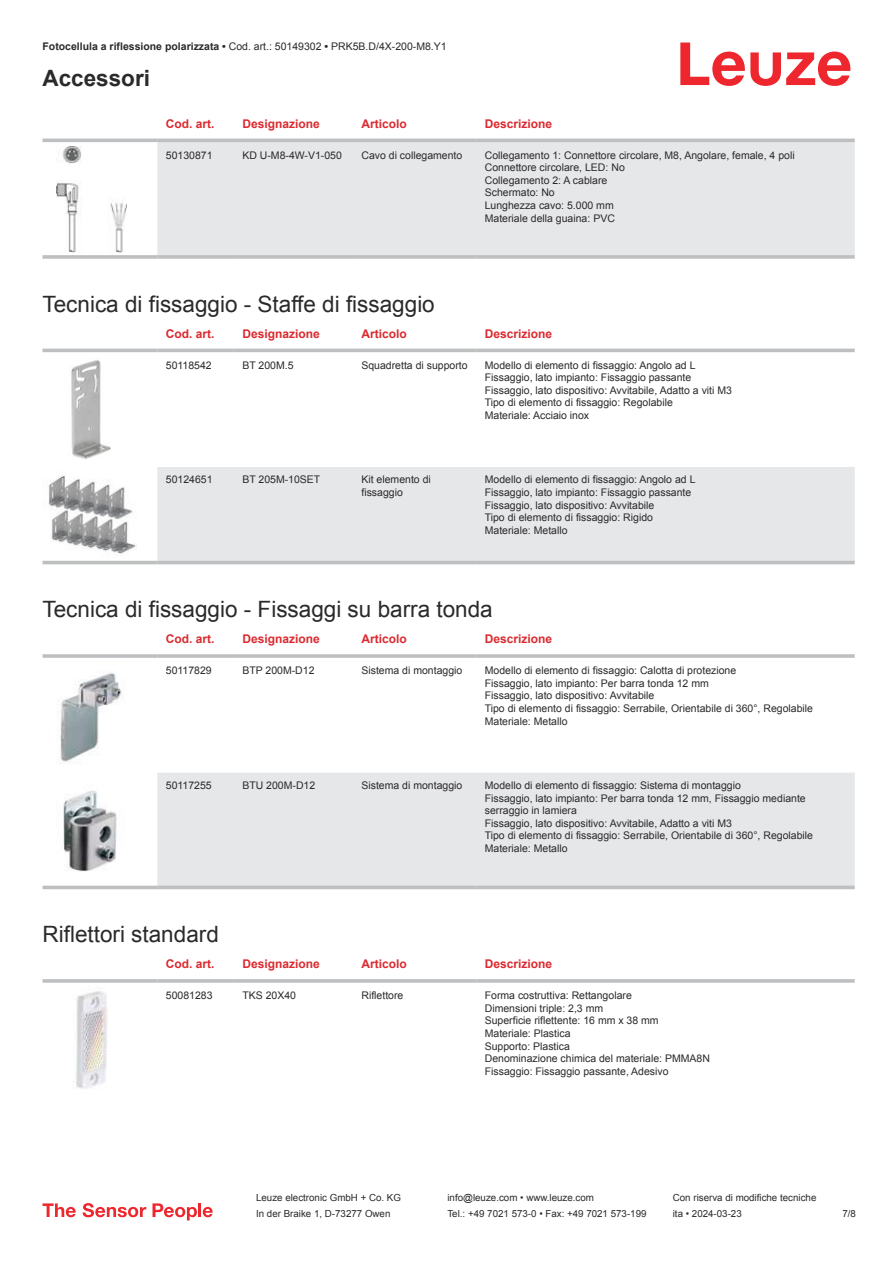
<style>
.page{position:relative;width:893px;height:1263px;background:#fff}
.page>*{position:absolute;margin:0;border:0;box-sizing:border-box;transform-origin:0 0}
.t1{font:22.5px "Arial";color:#2b292a}
.t2{font:700 22.5px "Arial";color:#2b292a}
.t3{font:700 12px "Arial";color:#db2a30}
.t4{font:10.5px/12.6px "Arial";color:#2b292a}
.t5{font:9.75px "Arial";color:#2b292a}
.s1{font-weight:700}
</style>
<div class="page">
<svg style="left:680px;top:43px;width:170px;height:43px"></svg>
<svg style="left:43px;top:138px;width:812px;height:72px"></svg>
<div style="left:157px;top:142px;width:698px;height:113px;background:#e6e7e9"></div>
<hr style="left:43px;top:139px;width:114px;height:3px;background:#bdbfc1">
<hr style="left:157px;top:139px;width:77px;height:3px;background:#bdbfc1">
<hr style="left:234px;top:139px;width:119px;height:3px;background:#bdbfc1">
<hr style="left:353px;top:139px;width:123px;height:3px;background:#bdbfc1">
<hr style="left:476px;top:139px;width:379px;height:3px;background:#bdbfc1">
<svg style="left:43px;top:255px;width:114px;height:4px"></svg>
<hr style="left:157px;top:255px;width:77px;height:4px;background:#bdbfc1">
<svg style="left:234px;top:255px;width:119px;height:4px"></svg>
<svg style="left:353px;top:255px;width:123px;height:4px"></svg>
<hr style="left:476px;top:255px;width:379px;height:4px;background:#bdbfc1">
<img style="left:56px;top:146px;width:70px;height:107px">
<svg style="left:43px;top:348px;width:812px;height:217px"></svg>
<div style="left:157px;top:467px;width:698px;height:94px;background:#e6e7e9"></div>
<hr style="left:43px;top:349px;width:114px;height:3px;background:#bdbfc1">
<hr style="left:157px;top:349px;width:77px;height:3px;background:#bdbfc1">
<hr style="left:234px;top:349px;width:119px;height:3px;background:#bdbfc1">
<hr style="left:353px;top:349px;width:123px;height:3px;background:#bdbfc1">
<hr style="left:476px;top:349px;width:379px;height:3px;background:#bdbfc1">
<hr style="left:43px;top:561px;width:114px;height:3px;background:#bdbfc1">
<hr style="left:157px;top:561px;width:77px;height:3px;background:#bdbfc1">
<hr style="left:234px;top:561px;width:119px;height:3px;background:#bdbfc1">
<hr style="left:353px;top:561px;width:123px;height:3px;background:#bdbfc1">
<hr style="left:476px;top:561px;width:379px;height:3px;background:#bdbfc1">
<img style="left:68px;top:356px;width:47px;height:107px">
<img style="left:43px;top:471px;width:97px;height:87px">
<svg style="left:43px;top:885px;width:812px;height:5px"></svg>
<div style="left:157px;top:773px;width:698px;height:113px;background:#e6e7e9"></div>
<hr style="left:43px;top:654px;width:114px;height:4px;background:#bdbfc1">
<hr style="left:157px;top:654px;width:77px;height:4px;background:#c8cacc">
<hr style="left:234px;top:654px;width:119px;height:4px;background:#c3c5c7">
<hr style="left:353px;top:654px;width:123px;height:4px;background:#bdbfc1">
<hr style="left:476px;top:654px;width:379px;height:4px;background:#c8cacc">
<hr style="left:43px;top:886px;width:114px;height:3px;background:#bdbfc1">
<hr style="left:157px;top:886px;width:77px;height:3px;background:#bdbfc1">
<hr style="left:234px;top:886px;width:119px;height:3px;background:#bdbfc1">
<hr style="left:353px;top:886px;width:123px;height:3px;background:#bdbfc1">
<hr style="left:476px;top:886px;width:379px;height:3px;background:#bdbfc1">
<img style="left:60px;top:673px;width:62px;height:89px">
<img style="left:63px;top:790px;width:54px;height:82px">
<svg style="left:43px;top:979px;width:114px;height:4px"></svg>
<hr style="left:157px;top:979px;width:77px;height:4px;background:#c5c7c9">
<svg style="left:234px;top:979px;width:119px;height:4px"></svg>
<svg style="left:353px;top:979px;width:123px;height:4px"></svg>
<hr style="left:476px;top:979px;width:379px;height:4px;background:#c5c7c9">
<img style="left:73px;top:991px;width:34px;height:98px">
<svg style="left:43px;top:1203px;width:33px;height:14px"></svg>
<svg style="left:83px;top:1203px;width:63px;height:14px"></svg>
<svg style="left:153px;top:1203px;width:44px;height:17px"></svg>
<hr style="left:198px;top:1203px;width:3px;height:14px;background:#ed272d">
<svg style="left:203px;top:1207px;width:10px;height:10px"></svg>
<p class="t4" style="left:43px;top:41px;width:406px"><span class="s1">Fotocellula a riflessione polarizzata •</span> Cod. art.: 50149302 <span class="s1">•</span> PRK5B.D/4X-200-M8.Y1</p>
<h1 class="t2" style="left:43px;top:70px;width:109px">Accessori</h1>
<p class="t3" style="left:166px;top:119px;width:50px">Cod. art.</p>
<p class="t3" style="left:242px;top:119px;width:79px">Designazione</p>
<p class="t3" style="left:361px;top:119px;width:47px">Articolo</p>
<p class="t3" style="left:485px;top:119px;width:69px">Descrizione</p>
<p class="t4" style="left:166px;top:150px;width:48px">50130871</p>
<p class="t4" style="left:242px;top:150px;width:101px">KD U-M8-4W-V1-050</p>
<p class="t4" style="left:361px;top:150px;width:102px">Cavo di collegamento</p>
<p class="t4" style="left:485px;top:150px;width:311px">Collegamento 1: Connettore circolare, M8, Angolare, female, 4 poli<br>Connettore circolare, LED: No<br>Collegamento 2: A cablare<br>Schermato: No<br>Lunghezza cavo: 5.000 mm<br>Materiale della guaina: PVC</p>
<h1 class="t1" style="left:43px;top:295px;width:394px">Tecnica di fissaggio - Staffe di fissaggio</h1>
<p class="t3" style="left:166px;top:329px;width:50px">Cod. art.</p>
<p class="t3" style="left:242px;top:329px;width:79px">Designazione</p>
<p class="t3" style="left:361px;top:329px;width:47px">Articolo</p>
<p class="t3" style="left:485px;top:329px;width:69px">Descrizione</p>
<p class="t4" style="left:166px;top:360px;width:47px">50118542</p>
<p class="t4" style="left:242px;top:360px;width:53px">BT 200M.5</p>
<p class="t4" style="left:361px;top:360px;width:108px">Squadretta di supporto</p>
<p class="t4" style="left:485px;top:360px;width:249px">Modello di elemento di fissaggio: Angolo ad L Fissaggio, lato impianto: Fissaggio passante Fissaggio, lato dispositivo: Avvitabile, Adatto a viti M3<br>Tipo di elemento di fissaggio: Regolabile<br>Materiale: Acciaio inox</p>
<p class="t4" style="left:166px;top:474px;width:48px">50124651</p>
<p class="t4" style="left:242px;top:474px;width:80px">BT 205M-10SET</p>
<p class="t4" style="left:361px;top:474px;width:71px">Kit elemento di fissaggio</p>
<p class="t4" style="left:485px;top:474px;width:212px">Modello di elemento di fissaggio: Angolo ad L Fissaggio, lato impianto: Fissaggio passante Fissaggio, lato dispositivo: Avvitabile<br>Tipo di elemento di fissaggio: Rigido Materiale: Metallo</p>
<h1 class="t1" style="left:43px;top:601px;width:452px">Tecnica di fissaggio - Fissaggi su barra tonda</h1>
<p class="t3" style="left:166px;top:635px;width:50px">Cod. art.</p>
<p class="t3" style="left:242px;top:635px;width:79px">Designazione</p>
<p class="t3" style="left:361px;top:635px;width:47px">Articolo</p>
<p class="t3" style="left:485px;top:635px;width:69px">Descrizione</p>
<p class="t4" style="left:166px;top:665px;width:47px">50117829</p>
<p class="t4" style="left:242px;top:665px;width:74px">BTP 200M-D12</p>
<p class="t4" style="left:361px;top:665px;width:102px">Sistema di montaggio</p>
<p class="t4" style="left:485px;top:665px;width:330px">Modello di elemento di fissaggio: Calotta di protezione<br>Fissaggio, lato impianto: Per barra tonda 12 mm<br>Fissaggio, lato dispositivo: Avvitabile<br>Tipo di elemento di fissaggio: Serrabile, Orientabile di 360°, Regolabile Materiale: Metallo</p>
<p class="t4" style="left:166px;top:780px;width:47px">50117255</p>
<p class="t4" style="left:242px;top:780px;width:74px">BTU 200M-D12</p>
<p class="t4" style="left:361px;top:780px;width:102px">Sistema di montaggio</p>
<p class="t4" style="left:485px;top:780px;width:330px">Modello di elemento di fissaggio: Sistema di montaggio<br>Fissaggio, lato impianto: Per barra tonda 12 mm, Fissaggio mediante serraggio in lamiera<br>Fissaggio, lato dispositivo: Avvitabile, Adatto a viti M3<br>Tipo di elemento di fissaggio: Serrabile, Orientabile di 360°, Regolabile Materiale: Metallo</p>
<h1 class="t1" style="left:43px;top:926px;width:178px">Riflettori standard</h1>
<p class="t3" style="left:166px;top:959px;width:50px">Cod. art.</p>
<p class="t3" style="left:242px;top:959px;width:79px">Designazione</p>
<p class="t3" style="left:361px;top:959px;width:47px">Articolo</p>
<p class="t3" style="left:485px;top:959px;width:69px">Descrizione</p>
<p class="t4" style="left:166px;top:990px;width:48px">50081283</p>
<p class="t4" style="left:242px;top:990px;width:55px">TKS 20X40</p>
<p class="t4" style="left:361px;top:990px;width:44px">Riflettore</p>
<p class="t4" style="left:485px;top:990px;width:227px">Forma costruttiva: Rettangolare<br>Dimensioni triple: 2,3 mm<br>Superficie riflettente: 16 mm x 38 mm<br>Materiale: Plastica<br>Supporto: Plastica<br>Denominazione chimica del materiale: PMMA8N<br>Fissaggio: Fissaggio passante, Adesivo</p>
<p class="t5" style="left:256px;top:1194px;width:146px">Leuze electronic GmbH + Co. KG</p>
<p class="t5" style="left:447px;top:1194px;width:148px">info@leuze.com • www.leuze.com</p>
<p class="t5" style="left:673px;top:1194px;width:145px">Con riserva di modifiche tecniche</p>
<p class="t5" style="left:256px;top:1210px;width:136px">In der Braike 1, D-73277 Owen</p>
<p class="t5" style="left:447px;top:1210px;width:201px">Tel.: +49 7021 573-0 • Fax: +49 7021 573-199</p>
<p class="t5" style="left:673px;top:1210px;width:70px">ita • 2024-03-23</p>
<p class="t5" style="left:842px;top:1210px;width:15px">7 /8</p>
</div>
